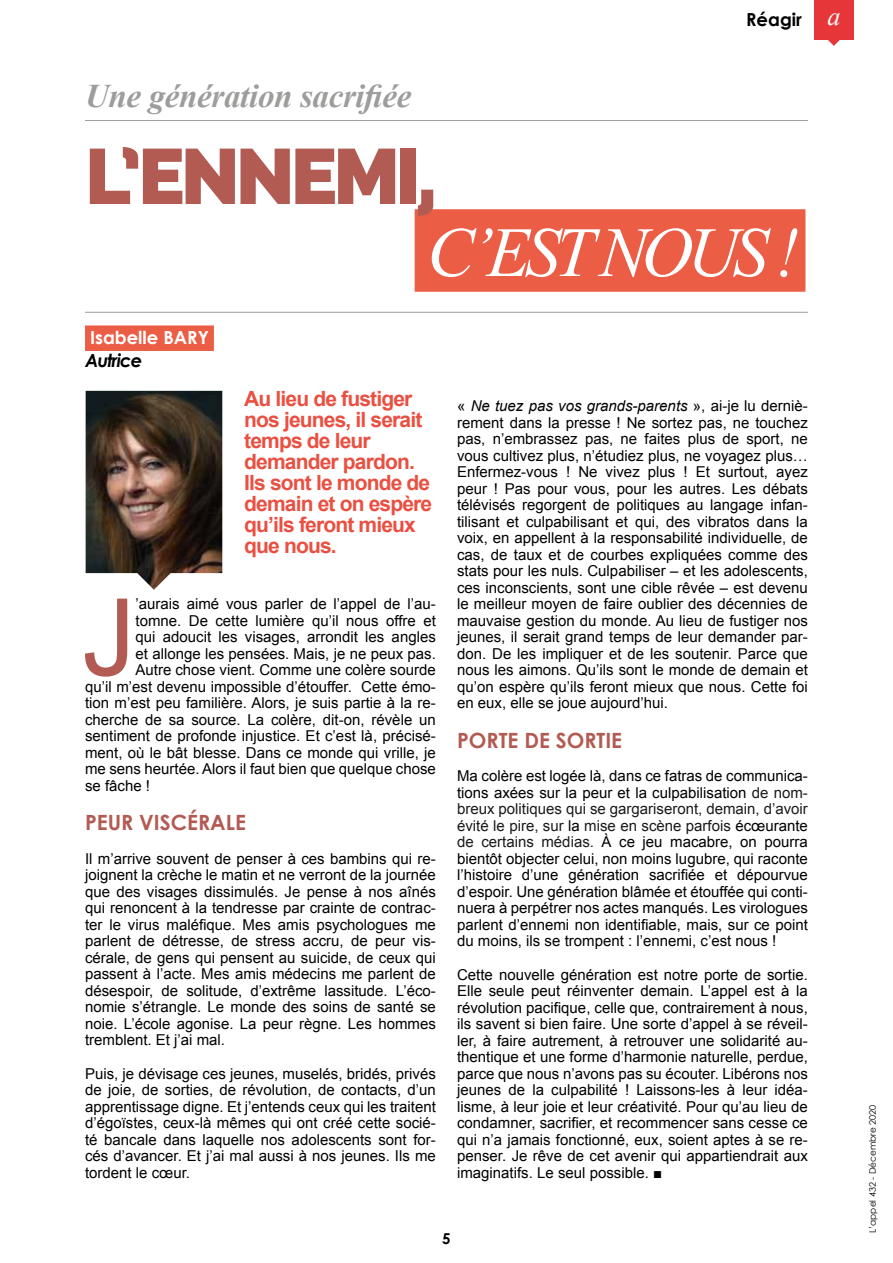
<style>
.page{position:relative;width:893px;height:1263px;background:#fff}
.page>*{position:absolute;margin:0;border:0;box-sizing:border-box;transform-origin:0 0}
.t1{font:107.25px "Arial";color:#b25b53}
.t2{font:800 78px "Raleway";letter-spacing:-.05em;color:#b25b53}
.t3{font:italic 70.5px "Times New Roman";letter-spacing:-.075em;color:#fff}
.t4{font:italic 700 33px "Times New Roman";letter-spacing:-.01em;color:#9d9d9c}
.t5{font:700 21px/21px "Arial";letter-spacing:-.04em;color:#ea5042}
.t6{font:700 21px "Century Gothic";color:#b25b53}
.t7{font:700 18px "Century Gothic";color:#fff}
.t8{font:700 18px "Century Gothic";color:#000}
.t9{font:italic 700 18px "Century Gothic";letter-spacing:-.05em;color:#000}
.t10{font:15px/16.5px "Arial";color:#000;text-align:justify}
.t11{font:700 15px "Century Gothic";color:#000}
.t12{font:9px "Century Gothic";color:#000}
.s1{font-family:"Times New Roman";font-weight:400;font-style:italic;font-size:26.1px;color:#fff}
.s2{font-style:italic}
.s3{color:#1a1a1a}
</style>
<div class="page">
<div style="left:814px;top:0;width:40px;height:39px;background:#e7363a"></div>
<svg style="left:827px;top:39px;width:13px;height:7px"></svg>
<img style="left:86px;top:391px;width:136px;height:199px">
<hr style="left:85px;top:312px;width:723px;height:1px;background:#9d9d9c">
<hr style="left:85px;top:120px;width:723px;height:1px;background:#9d9d9c">
<div style="left:415px;top:209px;width:390px;height:83px;background:#eb5d45"></div>
<div style="left:85px;top:325px;width:129px;height:26px;background:#eb5d45"></div>
<h3 class="t4" style="left:85px;top:78px;width:328px">Une génération sacrifiée</h3>
<p class="t8" style="left:746px;top:8px;width:96px">Réagir <span class="s1">a</span></p>
<h2 class="t2" style="left:85px;top:131px;width:354px">L’ENNEMI,</h2>
<h3 class="t3" style="left:427px;top:213px;width:373px">C’EST NOUS !</h3>
<p class="t7" style="left:90px;top:326px;width:120px">Isabelle BARY</p>
<p class="t9" style="left:85px;top:349px;width:59px">Autrice</p>
<h3 class="t5" style="left:244px;top:388px;width:189px">Au lieu de fustiger nos jeunes, il serait temps de leur demander pardon.<br>Ils sont le monde de demain et on espère qu’ils feront mieux que nous.</h3>
<p class="t10" style="left:457px;top:398px;width:352px">« <span class="s2">Ne tuez pas vos grands-parents</span> », ai-je lu derniè&shy;rement dans la presse ! Ne sortez pas, ne touchez pas, n’embrassez pas, ne faites plus de sport, ne vous cultivez plus, n’étudiez plus, ne voyagez plus… Enfermez-vous ! Ne vivez plus ! Et surtout, ayez peur ! Pas pour vous, pour les autres. Les débats télévisés regorgent de politiques au langage infan&shy;tilisant et culpabilisant et qui, des vibratos dans la voix, en appellent à la responsabilité individuelle, de cas, de taux et de courbes expliquées comme des stats pour les nuls. Culpabiliser – et les adolescents, ces inconscients, sont une cible rêvée – est devenu le meilleur moyen de faire oublier des décennies de mauvaise gestion du monde. Au lieu de fustiger nos jeunes, il serait grand temps de leur demander par&shy;don. De les impliquer et de les soutenir. Parce que nous les aimons. Qu’ils sont le monde de demain et qu’on espère qu’ils feront mieux que nous. Cette foi en eux, elle se joue aujourd’hui.</p>
<h3 class="t6" style="left:457px;top:727px;width:167px">PORTE DE SORTIE</h3>
<p class="t10" style="left:457px;top:768px;width:352px">Ma colère est logée là, dans ce fatras de communica&shy;tions axées sur la peur et la culpabilisation <span class="s3">de nom&shy;breux politiques qui se gargariseront, demain, d’avoir évité le pire, sur</span> la <span class="s3">mise en scène parfois</span> écœurante <span class="s3">de certains médias.</span> À ce jeu macabre, on pourra bientôt objecter celui, non moins lugubre, qui raconte l’histoire d’une génération sacrifiée et dépourvue d’espoir. Une génération blâmée et étouffée qui conti&shy;nuera à perpétrer nos actes manqués. Les virologues parlent d’ennemi non identifiable, mais, sur ce point du moins, ils se trompent : l’ennemi, c’est nous !</p>
<p class="t10" style="left:457px;top:966px;width:352px">Cette nouvelle génération est notre porte de sortie.<br>Elle seule peut réinventer demain. L’appel est à la révolution pacifique, celle que, contrairement à nous, ils savent si bien faire. Une sorte d’appel à se réveil&shy;ler, à faire autrement, à retrouver une solidarité au&shy;thentique et une forme d’harmonie naturelle, perdue, parce que nous n’avons pas su écouter. Libérons nos jeunes de la culpabilité ! Laissons-les à leur idéa&shy;lisme, à leur joie et leur créativité. Pour qu’au lieu de condamner, sacrifier, et recommencer sans cesse ce qui n’a jamais fonctionné, eux, soient aptes à se re&shy;penser. Je rêve de cet avenir qui appartiendrait aux imaginatifs. Le seul possible. ■</p>
<h1 class="t1" style="left:82px;top:578px;width:55px">J</h1>
<p class="t10" style="left:136px;top:596px;width:302px">’aurais aimé vous parler de l’appel de l’au-</p>
<p class="t10" style="left:136px;top:612px;width:302px">tomne. De cette lumière qu’il nous offre et</p>
<p class="t10" style="left:136px;top:629px;width:302px">qui adoucit les visages, arrondit les angles</p>
<p class="t10" style="left:136px;top:645px;width:302px">et allonge les pensées. Mais, je ne peux pas.</p>
<p class="t10" style="left:136px;top:662px;width:302px">Autre chose vient. Comme une colère sourde</p>
<p class="t10" style="left:85px;top:678px;width:352px">qu’il m’est devenu impossible d’étouffer. Cette émo-</p>
<p class="t10" style="left:85px;top:695px;width:352px">tion m’est peu familière. Alors, je suis partie à la re-</p>
<p class="t10" style="left:85px;top:711px;width:352px">cherche de sa source. La colère, dit-on, révèle un</p>
<p class="t10" style="left:85px;top:728px;width:352px">sentiment de profonde injustice. Et c’est là, précisé-</p>
<p class="t10" style="left:85px;top:744px;width:352px">ment, où le bât blesse. Dans ce monde qui vrille, je</p>
<p class="t10" style="left:85px;top:761px;width:352px">me sens heurtée. Alors il faut bien que quelque chose</p>
<p class="t10" style="left:85px;top:777px;width:67px">se fâche !</p>
<h3 class="t6" style="left:85px;top:809px;width:162px">PEUR VISCÉRALE</h3>
<p class="t10" style="left:85px;top:850px;width:352px">Il m’arrive souvent de penser à ces bambins qui re&shy;joignent la crèche le matin et ne verront de la journée que des visages dissimulés. Je pense à nos aînés qui renoncent à la tendresse par crainte de contrac&shy;ter le virus maléfique. Mes amis psychologues me parlent de détresse, de stress accru, de peur vis&shy;cérale, de gens qui pensent au suicide, de ceux qui passent à l’acte. Mes amis médecins me parlent de désespoir, de solitude, d’extrême lassitude. L’éco&shy;nomie s’étrangle. Le monde des soins de santé se noie. L’école agonise. La peur règne. Les hommes tremblent. Et j’ai mal.</p>
<p class="t10" style="left:85px;top:1065px;width:352px">Puis, je dévisage ces jeunes, muselés, bridés, privés de joie, de sorties, de révolution, de contacts, d’un apprentissage digne. Et j’entends ceux qui les traitent d’égoïstes, ceux-là mêmes qui ont créé cette socié&shy;té bancale dans laquelle nos adolescents sont for&shy;cés d’avancer. Et j’ai mal aussi à nos jeunes. Ils me tordent le cœur.</p>
<p class="t11" style="left:442px;top:1229px;width:10px">5</p>
<p class="t12" style="left:867px;top:1233px;width:130px;rotate:-90deg">L’appel 432 - Décembre 2020</p>
</div>
